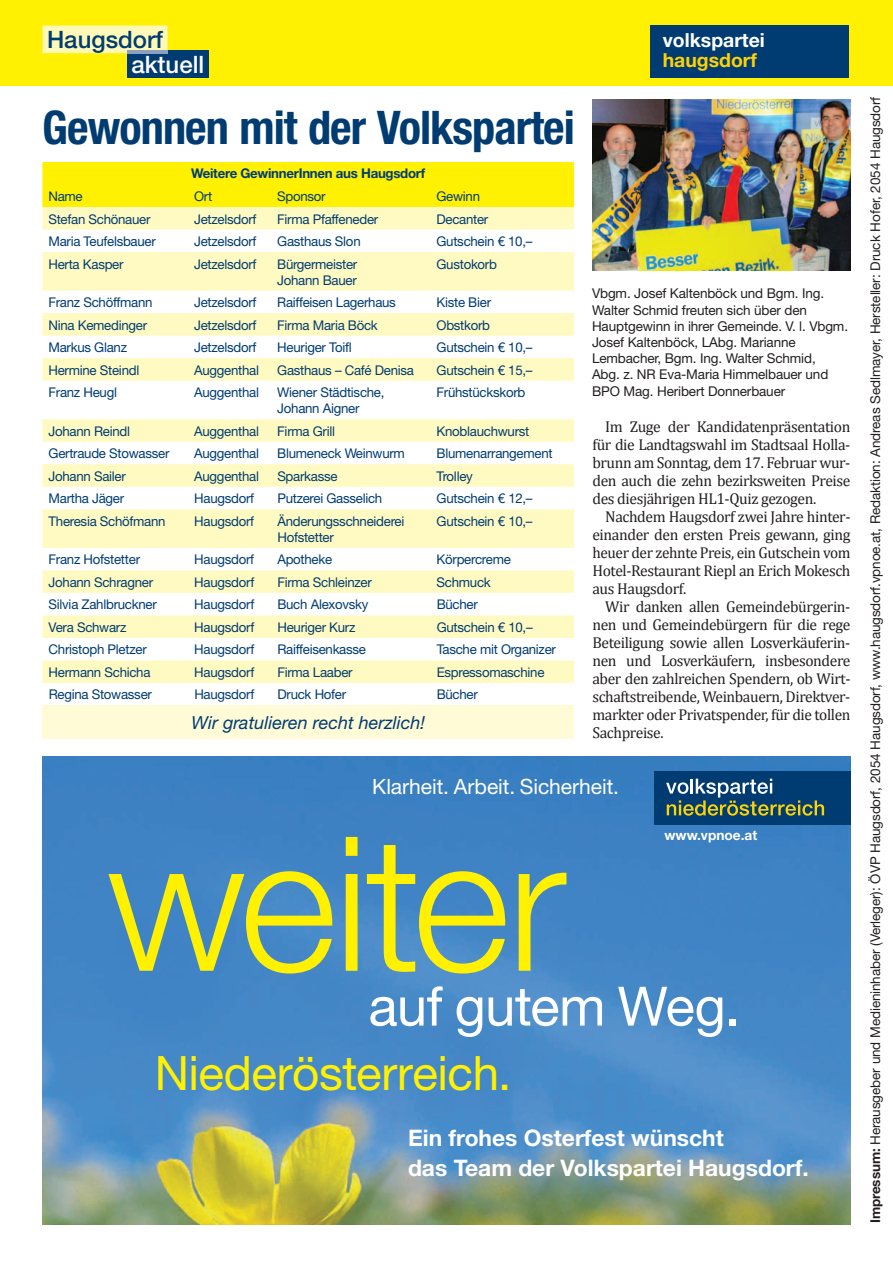
<style>
.page{position:relative;width:893px;height:1263px;background:#fff}
.page>*{position:absolute;margin:0;border:0;box-sizing:border-box;transform-origin:0 0}
.t1{font:300 187.35px "Helvetica Neue";letter-spacing:-.02em;color:#fff101}
.t2{font:54.3px "Helvetica Neue";letter-spacing:-.01em;color:#fff}
.t3{font:47.55px "Helvetica Neue";letter-spacing:-.01em;color:#fff101}
.t4{font:700 condensed 46.35px "Helvetica Neue";letter-spacing:-.02em;color:#003c72}
.t5{font:500 24px "Helvetica Neue";color:#003c72}
.t6{font:500 24px "Helvetica Neue";color:#fff}
.t7{font:700 22.8px/30.5px "Helvetica Neue";color:#fff}
.t8{font:21px "Helvetica Neue";color:#fff}
.t9{font:700 19.35px "Helvetica Neue";color:#fff}
.t10{font:700 19.35px "Helvetica Neue";color:#fed105}
.t11{font:italic 18px "Helvetica Neue";color:#003c72}
.t12{font:15.75px/18px "Cambria";letter-spacing:-.025em;color:#231f20;text-align:justify}
.t13{font:700 13.65px "Helvetica Neue";color:#fff}
.t14{font:13.5px/16.2px "Helvetica Neue";letter-spacing:-.01em;color:#231f20}
.t15{font:13.35px/16px "Helvetica Neue";letter-spacing:-.02em;color:#003c72}
.t16{font:700 13.35px "Helvetica Neue";letter-spacing:-.02em;color:#003c72}
.s1{font-weight:700}
</style>
<div class="page">
<div style="left:0;top:0;width:893px;height:85px;background:#fff101"></div>
<div style="left:651px;top:26px;width:198px;height:52px;background:#003c72"></div>
<div style="left:127px;top:50px;width:82px;height:28px;background:#003c72"></div>
<div style="left:43px;top:26px;width:124px;height:27px;background:#fff9b8"></div>
<hr style="left:127px;top:50px;width:40px;height:3px;background:#8ca0c2">
<img style="left:42px;top:756px;width:808px;height:468px">
<div style="left:654px;top:771px;width:196px;height:54px;background:#003c72"></div>
<svg style="left:666px;top:779px;width:158px;height:37px"></svg>
<div style="left:42px;top:162px;width:532px;height:45px;background:#fff101"></div>
<svg style="left:42px;top:207px;width:532px;height:476px;fill:#fffac1"></svg>
<div style="left:42px;top:705px;width:532px;height:34px;background:#fffbd6"></div>
<img style="left:592px;top:99px;width:258px;height:171px">
<h3 class="t5" style="left:47px;top:25px;width:117px">Haugsdorf</h3>
<h3 class="t9" style="left:663px;top:29px;width:104px">volkspartei</h3>
<h3 class="t6" style="left:131px;top:50px;width:74px">aktuell</h3>
<h3 class="t10" style="left:663px;top:48px;width:96px">haugsdorf</h3>
<h3 class="t4" style="left:42px;top:99px;width:534px">Gewonnen mit der Volkspartei</h3>
<p class="t16" style="left:191px;top:165px;width:236px">Weitere GewinnerInnen aus Haugsdorf</p>
<p class="t15" style="left:48px;top:188px;width:36px">Name</p>
<p class="t15" style="left:194px;top:188px;width:20px">Ort</p>
<p class="t15" style="left:277px;top:188px;width:50px">Sponsor</p>
<p class="t15" style="left:436px;top:188px;width:45px">Gewinn</p>
<p class="t15" style="left:48px;top:211px;width:104px">Stefan Schönauer</p>
<p class="t15" style="left:194px;top:211px;width:64px">Jetzelsdorf</p>
<p class="t15" style="left:277px;top:211px;width:103px">Firma Pfaffeneder</p>
<p class="t15" style="left:436px;top:211px;width:53px">Decanter</p>
<p class="t15" style="left:48px;top:233px;width:109px">Maria Teufelsbauer</p>
<p class="t15" style="left:194px;top:233px;width:64px">Jetzelsdorf</p>
<p class="t15" style="left:277px;top:233px;width:85px">Gasthaus Slon</p>
<p class="t15" style="left:436px;top:233px;width:97px">Gutschein € 10,–</p>
<p class="t15" style="left:48px;top:256px;width:77px">Herta Kasper</p>
<p class="t15" style="left:194px;top:256px;width:64px">Jetzelsdorf</p>
<p class="t15" style="left:277px;top:256px;width:82px">Bürgermeister<br>Johann Bauer</p>
<p class="t15" style="left:436px;top:256px;width:62px">Gustokorb</p>
<p class="t15" style="left:48px;top:294px;width:106px">Franz Schöffmann</p>
<p class="t15" style="left:194px;top:294px;width:64px">Jetzelsdorf</p>
<p class="t15" style="left:277px;top:294px;width:120px">Raiffeisen Lagerhaus</p>
<p class="t15" style="left:436px;top:294px;width:56px">Kiste Bier</p>
<p class="t15" style="left:48px;top:317px;width:100px">Nina Kemedinger</p>
<p class="t15" style="left:194px;top:317px;width:64px">Jetzelsdorf</p>
<p class="t15" style="left:277px;top:317px;width:102px">Firma Maria Böck</p>
<p class="t15" style="left:436px;top:317px;width:55px">Obstkorb</p>
<p class="t15" style="left:48px;top:339px;width:80px">Markus Glanz</p>
<p class="t15" style="left:194px;top:339px;width:64px">Jetzelsdorf</p>
<p class="t15" style="left:277px;top:339px;width:76px">Heuriger Toifl</p>
<p class="t15" style="left:437px;top:339px;width:97px">Gutschein € 10,–</p>
<p class="t15" style="left:48px;top:362px;width:92px">Hermine Steindl</p>
<p class="t15" style="left:194px;top:362px;width:66px">Auggenthal</p>
<p class="t15" style="left:277px;top:362px;width:138px">Gasthaus – Café Denisa</p>
<p class="t15" style="left:437px;top:362px;width:97px">Gutschein € 15,–</p>
<p class="t15" style="left:49px;top:384px;width:70px">Franz Heugl</p>
<p class="t15" style="left:194px;top:384px;width:66px">Auggenthal</p>
<p class="t15" style="left:277px;top:384px;width:109px">Wiener Städtische,<br>Johann Aigner</p>
<p class="t15" style="left:437px;top:384px;width:90px">Frühstückskorb</p>
<p class="t15" style="left:49px;top:423px;width:83px">Johann Reindl</p>
<p class="t15" style="left:194px;top:423px;width:66px">Auggenthal</p>
<p class="t15" style="left:277px;top:423px;width:59px">Firma Grill</p>
<p class="t15" style="left:437px;top:423px;width:94px">Knoblauchwurst</p>
<p class="t15" style="left:49px;top:445px;width:122px">Gertraude Stowasser</p>
<p class="t15" style="left:194px;top:445px;width:66px">Auggenthal</p>
<p class="t15" style="left:277px;top:445px;width:129px">Blumeneck Weinwurm</p>
<p class="t15" style="left:437px;top:445px;width:118px">Blumenarrangement</p>
<p class="t15" style="left:49px;top:468px;width:79px">Johann Sailer</p>
<p class="t15" style="left:194px;top:468px;width:66px">Auggenthal</p>
<p class="t15" style="left:277px;top:468px;width:62px">Sparkasse</p>
<p class="t15" style="left:437px;top:468px;width:38px">Trolley</p>
<p class="t15" style="left:49px;top:490px;width:77px">Martha Jäger</p>
<p class="t15" style="left:194px;top:490px;width:61px">Haugsdorf</p>
<p class="t15" style="left:277px;top:490px;width:106px">Putzerei Gasselich</p>
<p class="t15" style="left:437px;top:490px;width:97px">Gutschein € 12,–</p>
<p class="t15" style="left:49px;top:513px;width:119px">Theresia Schöfmann</p>
<p class="t15" style="left:194px;top:513px;width:61px">Haugsdorf</p>
<p class="t15" style="left:277px;top:513px;width:129px">Änderungsschneiderei<br>Hofstetter</p>
<p class="t15" style="left:437px;top:513px;width:97px">Gutschein € 10,–</p>
<p class="t15" style="left:49px;top:551px;width:93px">Franz Hofstetter</p>
<p class="t15" style="left:194px;top:551px;width:61px">Haugsdorf</p>
<p class="t15" style="left:277px;top:551px;width:56px">Apotheke</p>
<p class="t15" style="left:437px;top:551px;width:76px">Körpercreme</p>
<p class="t15" style="left:49px;top:574px;width:106px">Johann Schragner</p>
<p class="t15" style="left:194px;top:574px;width:61px">Haugsdorf</p>
<p class="t15" style="left:277px;top:574px;width:96px">Firma Schleinzer</p>
<p class="t15" style="left:437px;top:574px;width:56px">Schmuck</p>
<p class="t15" style="left:49px;top:596px;width:110px">Silvia Zahlbruckner</p>
<p class="t15" style="left:194px;top:596px;width:61px">Haugsdorf</p>
<p class="t15" style="left:277px;top:596px;width:93px">Buch Alexovsky</p>
<p class="t15" style="left:437px;top:596px;width:43px">Bücher</p>
<p class="t15" style="left:49px;top:619px;width:79px">Vera Schwarz</p>
<p class="t15" style="left:194px;top:619px;width:61px">Haugsdorf</p>
<p class="t15" style="left:277px;top:619px;width:80px">Heuriger Kurz</p>
<p class="t15" style="left:437px;top:619px;width:97px">Gutschein € 10,–</p>
<p class="t15" style="left:49px;top:641px;width:100px">Christoph Pletzer</p>
<p class="t15" style="left:194px;top:641px;width:61px">Haugsdorf</p>
<p class="t15" style="left:277px;top:641px;width:90px">Raiffeisenkasse</p>
<p class="t15" style="left:437px;top:641px;width:121px">Tasche mit Organizer</p>
<p class="t15" style="left:49px;top:664px;width:103px">Hermann Schicha</p>
<p class="t15" style="left:194px;top:664px;width:61px">Haugsdorf</p>
<p class="t15" style="left:277px;top:664px;width:77px">Firma Laaber</p>
<p class="t15" style="left:437px;top:664px;width:109px">Espressomaschine</p>
<p class="t15" style="left:49px;top:686px;width:105px">Regina Stowasser</p>
<p class="t15" style="left:194px;top:686px;width:61px">Haugsdorf</p>
<p class="t15" style="left:277px;top:686px;width:70px">Druck Hofer</p>
<p class="t15" style="left:437px;top:686px;width:43px">Bücher</p>
<h3 class="t11" style="left:191px;top:712px;width:235px">Wir gratulieren recht herzlich!</h3>
<p class="t14" style="left:592px;top:285px;width:258px">Vbgm. Josef Kaltenböck und Bgm. Ing.<br>Walter Schmid freuten sich über den Hauptgewinn in ihrer Gemeinde. V. l. Vbgm.<br>Josef Kaltenböck, LAbg. Marianne Lembacher, Bgm. Ing. Walter Schmid,<br>Abg. z. NR Eva-Maria Himmelbauer und BPO Mag. Heribert Donnerbauer</p>
<p class="t12" style="left:592px;top:418px;width:260px;text-indent:13px">Im Zuge der Kandidatenpräsentation für die Landtagswahl im Stadtsaal Holla&shy;brunn am Sonntag, dem 17. Februar wur&shy;den auch die zehn bezirksweiten Preise des diesjährigen HL1-Quiz gezogen.</p>
<p class="t12" style="left:592px;top:508px;width:260px;text-indent:13px">Nachdem Haugsdorf zwei Jahre hinter&shy;einander den ersten Preis gewann, ging heuer der zehnte Preis, ein Gutschein vom Hotel-Restaurant Riepl an Erich Mokesch aus Haugsdorf.</p>
<p class="t12" style="left:592px;top:598px;width:260px;text-indent:13px">Wir danken allen Gemeindebürgerin&shy;nen und Gemeindebürgern für die rege Beteiligung sowie allen Losverkäuferin&shy;nen und Losverkäufern, insbesondere aber den zahlreichen Spendern, ob Wirt&shy;schaftstreibende, Weinbauern, Direktver&shy;markter oder Privatspender, für die tollen Sachpreise.</p>
<h3 class="t8" style="left:372px;top:773px;width:248px">Klarheit. Arbeit. Sicherheit.</h3>
<p class="t13" style="left:664px;top:826px;width:94px">www.vpnoe.at</p>
<h1 class="t1" style="left:107px;top:789px;width:461px">weiter</h1>
<h2 class="t2" style="left:368px;top:974px;width:373px">auf gutem Weg.</h2>
<h3 class="t3" style="left:155px;top:1045px;width:358px">Niederösterreich.</h3>
<h3 class="t7" style="left:408px;top:1122px;width:402px">Ein frohes Osterfest wünscht<br>das Team der Volkspartei Haugsdorf.</h3>
<p class="t14" style="left:867px;top:1223px;width:1128px;rotate:-90deg"><span class="s1">Impressum:</span> Herausgeber und Medieninhaber (Verleger): ÖVP Haugsdorf, 2054 Haugsdorf, www.haugsdorf.vpnoe.at, Redaktion: Andreas Sedlmayer, Hersteller: Druck Hofer, 2054 Haugsdorf</p>
</div>
